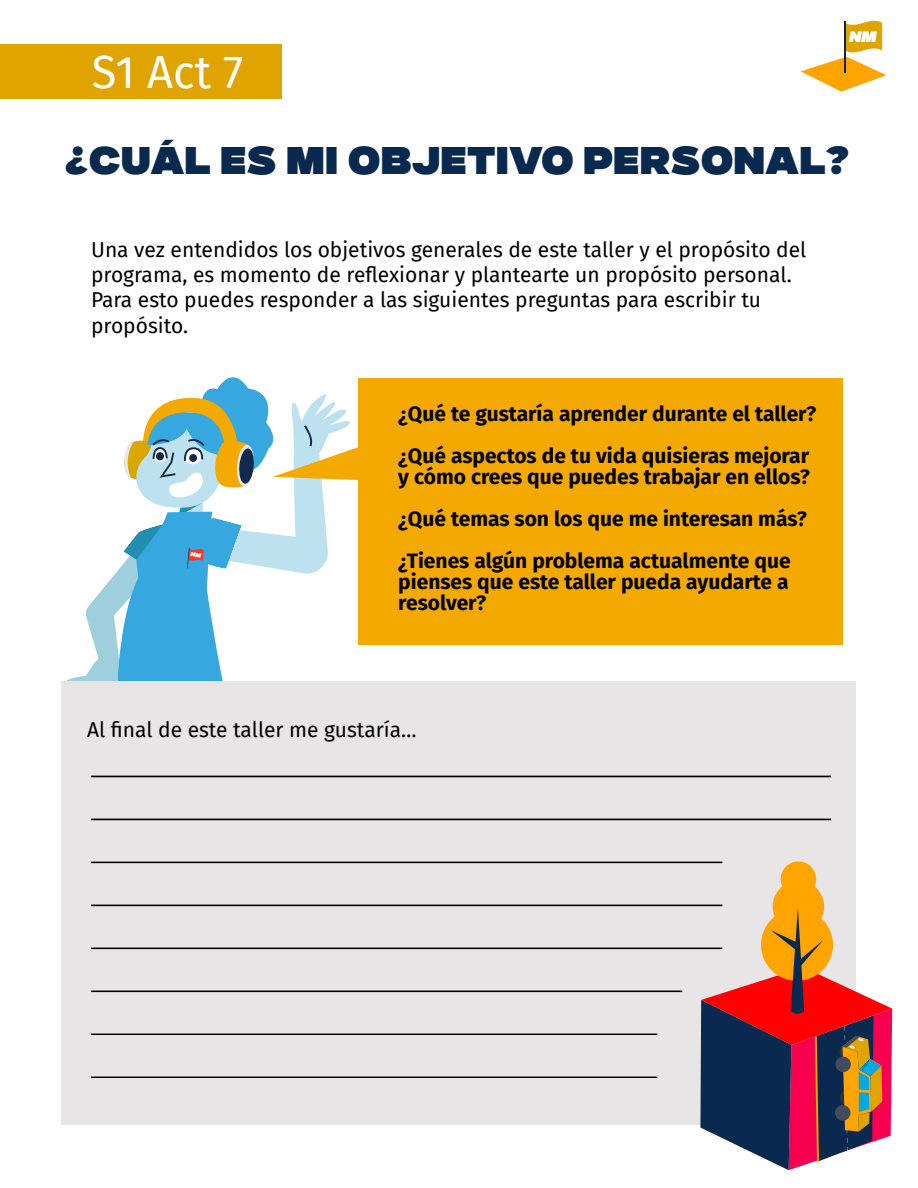
<style>
.page{position:relative;width:918px;height:1188px;background:#fff}
.page>*{position:absolute;margin:0;border:0;box-sizing:border-box;transform-origin:0 0}
.t1{font:45.45px "Fira Sans";color:#fff}
.t2{font:900 36px "Gunterz";color:#09294f}
.t3{font:21px/25.2px "Fira Sans";color:#000}
.t4{font:700 21px/42px "Fira Sans";color:#000}
.t5{font:italic 900 14.1px "Gunterz";color:#fff}
</style>
<div class="page">
<div style="left:358px;top:378px;width:485px;height:267px;background:#f4a900"></div>
<div style="left:0;top:44px;width:281px;height:54px;background:#e0a400"></div>
<svg style="left:801px;top:20px;width:86px;height:72px"></svg>
<hr style="left:844px;top:21px;width:2px;height:52px;background:#09294f">
<div style="left:62px;top:682px;width:794px;height:443px;background:#e7e5e5"></div>
<hr style="left:91px;top:776px;width:740px;height:1px;background:#000">
<hr style="left:91px;top:819px;width:740px;height:1px;background:#000">
<hr style="left:91px;top:862px;width:631px;height:1px;background:#000">
<hr style="left:91px;top:905px;width:631px;height:1px;background:#000">
<hr style="left:91px;top:948px;width:631px;height:1px;background:#000">
<hr style="left:91px;top:991px;width:591px;height:1px;background:#000">
<hr style="left:91px;top:1034px;width:566px;height:1px;background:#000">
<hr style="left:91px;top:1077px;width:566px;height:1px;background:#000">
<div style="left:773px;top:881px;width:51px;height:51px;background:#ffa400;border-radius:50%"></div>
<div style="left:781px;top:861px;width:35px;height:36px;background:#ffa400;border-radius:50%"></div>
<svg style="left:700px;top:907px;width:192px;height:263px"></svg>
<div style="left:835px;top:1056px;width:16px;height:16px;background:#414d5c;border-radius:50%"></div>
<div style="left:835px;top:1105px;width:16px;height:16px;background:#414d5c;border-radius:50%"></div>
<svg style="left:63px;top:377px;width:309px;height:305px"></svg>
<h1 class="t1" style="left:92px;top:38px;width:153px">S1 Act 7</h1>
<p class="t5" style="left:848px;top:27px;width:29px">NM</p>
<h2 class="t2" style="left:65px;top:138px;width:786px">¿CUÁL ES MI OBJETIVO PERSONAL?</h2>
<p class="t3" style="left:91px;top:237px;width:717px">Una vez entendidos los objetivos generales de este taller y el propósito del programa, es momento de reflexionar y plantearte un propósito personal.<br>Para esto puedes responder a las siguientes preguntas para escribir tu propósito.</p>
<p class="t4" style="left:398px;top:392px;width:419px">¿Qué te gustaría aprender durante el taller? ¿Qué aspectos de tu vida quisieras mejorar</p>
<p class="t4" style="left:398px;top:455px;width:413px">y cómo crees que puedes trabajar en ellos? ¿Qué temas son los que me interesan más? ¿Tienes algún problema actualmente que</p>
<p class="t4" style="left:398px;top:570px;width:392px;line-height:21px">pienses que este taller pueda ayudarte a resolver?</p>
<p class="t3" style="left:87px;top:716px;width:331px">Al final de este taller me gustaría…</p>
</div>
